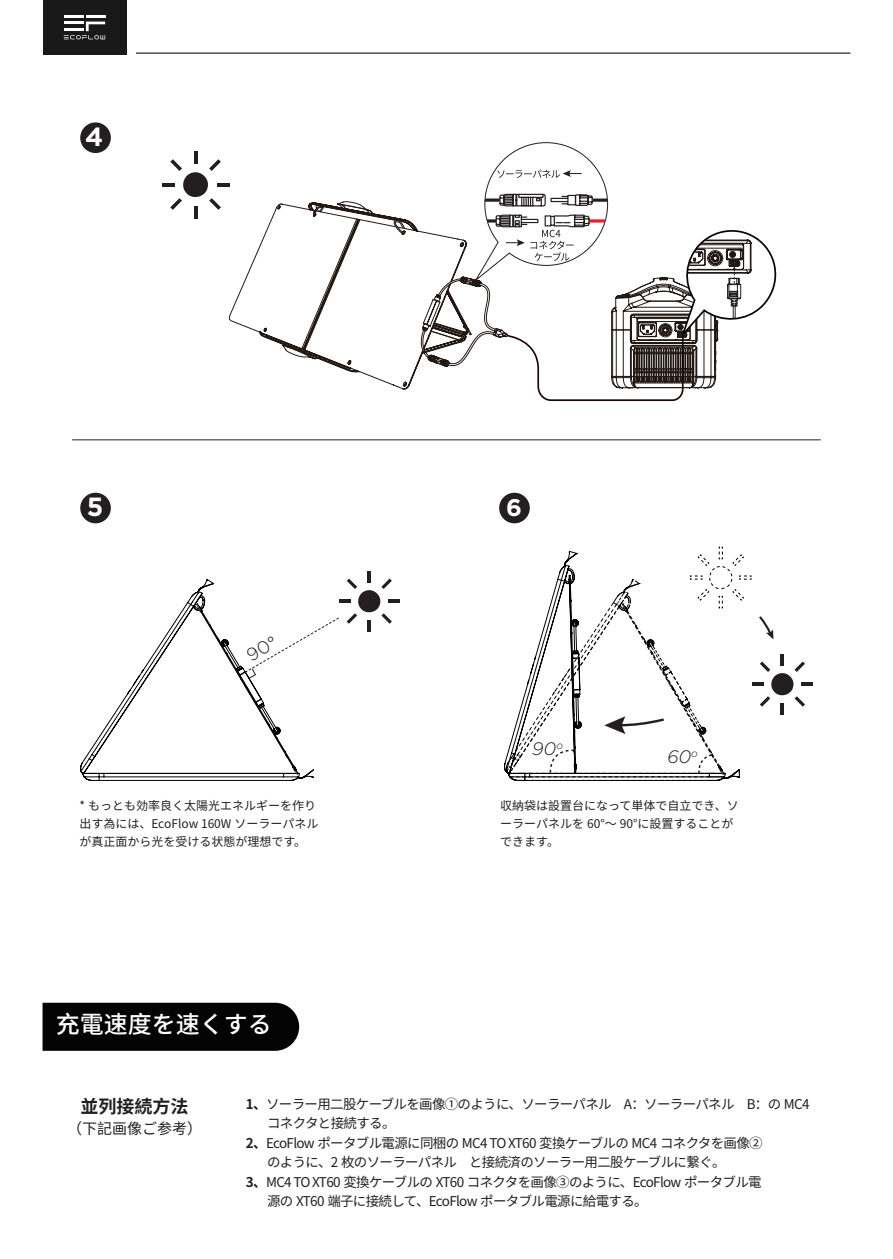
<style>
.page{position:relative;width:893px;height:1259px;background:#fff}
.page>*{position:absolute;margin:0;border:0;box-sizing:border-box;transform-origin:0 0}
.t1{font:700 26.4px "Gotham";color:#fff}
.t2{font:500 24px "Source Han Sans CN";color:#fff}
.t3{font:700 24px "Gotham";color:#fff}
.t4{font:700 18px "Source Han Sans CN";color:#231f20}
.t5{font:italic 300 18px "Gotham";color:#231f20}
.t6{font:15px "Source Han Sans CN";color:#231f20}
.t7{font:13.5px "Source Han Sans CN";letter-spacing:-.05em;color:#231f20}
.t8{font:12px/18px "Source Han Sans CN";color:#231f20}
.s1{font-weight:700}
</style>
<div class="page">
<hr style="left:43px;top:52px;width:807px;height:2px;background:#4d4e50">
<div style="left:34px;top:38px;width:102px;height:32px;background:#fff"></div>
<div style="left:43px;top:0;width:84px;height:54px;background:#181918"></div>
<svg style="left:64px;top:15px;width:41px;height:25px"></svg>
<div style="left:80px;top:122px;width:31px;height:31px;background:#231f20;border-radius:50%"></div>
<svg style="left:162px;top:151px;width:68px;height:68px"></svg>
<svg style="left:228px;top:201px;width:31px;height:132px"></svg>
<div style="left:43px;top:1002px;width:256px;height:48px;background:#030303"></div>
<svg style="left:260px;top:142px;width:516px;height:259px"></svg>
<svg style="left:486px;top:219px;width:10px;height:4px"></svg>
<svg style="left:485px;top:198px;width:15px;height:4px"></svg>
<svg style="left:593px;top:198px;width:14px;height:4px"></svg>
<hr style="left:72px;top:439px;width:749px;height:1px;background:#231f20">
<hr style="left:388px;top:599px;width:12px;height:4px;background:#231f20">
<hr style="left:339px;top:599px;width:11px;height:4px;background:#231f20">
<svg style="left:347px;top:571px;width:45px;height:60px"></svg>
<hr style="left:801px;top:682px;width:12px;height:4px;background:#231f20">
<svg style="left:506px;top:546px;width:299px;height:235px"></svg>
<div style="left:80px;top:493px;width:31px;height:30px;background:#231f20;border-radius:50%"></div>
<div style="left:499px;top:493px;width:31px;height:30px;background:#231f20;border-radius:50%"></div>
<svg style="left:80px;top:601px;width:259px;height:180px"></svg>
<p class="t1" style="left:85px;top:119px;width:20px">4</p>
<p class="t1" style="left:87px;top:489px;width:18px">5</p>
<p class="t3" style="left:506px;top:492px;width:17px">6</p>
<h3 class="t5" style="left:532px;top:737px;width:32px">90<sup>o</sup></h3>
<h3 class="t5" style="left:667px;top:745px;width:32px">60<sup>o</sup></h3>
<p class="t8" style="left:79px;top:797px;width:240px">* もっとも効率良く太陽光エネルギーを作り出す為には、EcoFlow 160W ソーラーパネルが真正面から光を受ける状態が理想です。</p>
<p class="t8" style="left:500px;top:797px;width:240px">収納袋は設置台になって単体で自立でき、ソーラーパネルを 60°～ 90°に設置することができます。</p>
<p class="t2" style="left:56px;top:1011px;width:217px">充電速度を速くする</p>
<p class="t4" style="left:80px;top:1096px;width:109px">並列接続方法</p>
<p class="t6" style="left:67px;top:1119px;width:136px">（下記画像ご参考）</p>
<p class="t7" style="left:246px;top:1096px;width:565px"><span class="s1">1、</span>ソーラー用二股ケーブルを画像①のように、ソーラーパネル　A：ソーラーパネル　B：の MC4</p>
<p class="t7" style="left:267px;top:1115px;width:130px">コネクタと接続する。</p>
<p class="t7" style="left:246px;top:1135px;width:518px"><span class="s1">2、</span>EcoFlow ポータブル電源に同梱の MC4 TO XT60 変換ケーブルの MC4 コネクタを画像②</p>
<p class="t7" style="left:267px;top:1154px;width:460px">のように、2 枚のソーラーパネル　と接続済のソーラー用二股ケーブルに繋ぐ。</p>
<p class="t7" style="left:246px;top:1174px;width:517px"><span class="s1">3、</span>MC4 TO XT60 変換ケーブルの XT60 コネクタを画像③のように、EcoFlow ポータブル電</p>
<p class="t7" style="left:267px;top:1193px;width:382px">源の XT60 端子に接続して、EcoFlow ポータブル電源に給電する。</p>
</div>
